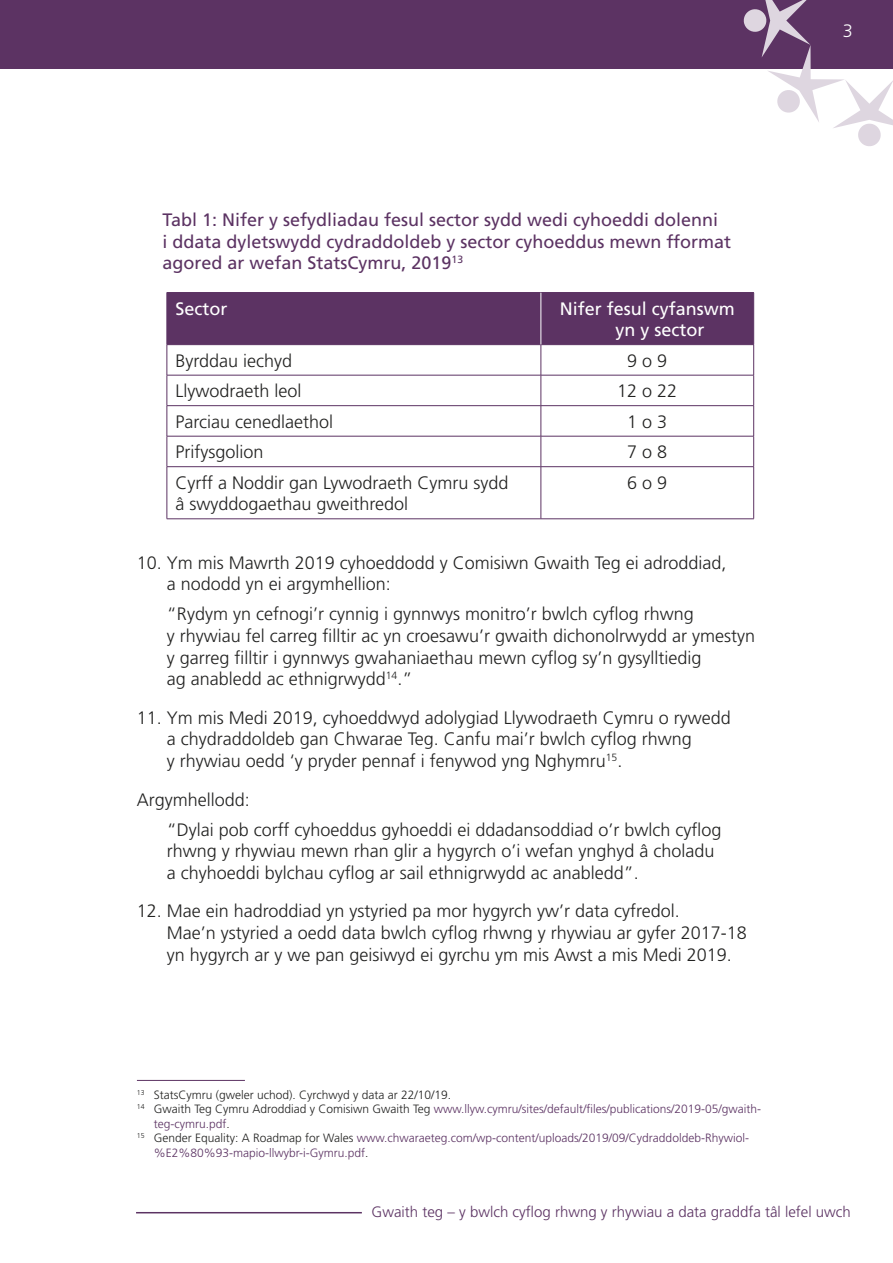
<style>
.page{position:relative;width:893px;height:1263px;background:#fff}
.page>*{position:absolute;margin:0;border:0;box-sizing:border-box;transform-origin:0 0}
.Indented_Text{font:300 18px/21.6px "Frutiger LT Std";color:#222221}
.H3_Sub_Heading{font:18px/21.6px "Frutiger LT Std";color:#5c3363}
.Table_Text_Left{font:300 18px/21.6px "Frutiger LT Std";color:#222221}
.Indented_Text_2mm{font:300 18px/21.6px "Frutiger LT Std";color:#222221}
.H4_Table_Heading_Cen{font:18px/21.6px "Frutiger LT Std";color:#fff}
.Table_Text_Centred{font:300 18px "Frutiger LT Std";color:#222221}
.H4_Table_Heading_Lef{font:18px "Frutiger LT Std";color:#fff}
.t1{font:300 18px "Frutiger LT Std";color:#fff}
.t2{font:300 15px "Frutiger LT Std";color:#5c3363}
.Footnotes{font:300 12px/14.4px "Frutiger LT Std";color:#5c3363}
.Footnotes-2{font:300 12px "Frutiger LT Std";color:#222221}
.s1{color:#222221}
</style>
<div class="page">
<div style="left:0;top:0;width:893px;height:68px;background:#5c3363"></div>
<svg style="left:743px;top:0;width:150px;height:146px"></svg>
<div style="left:168px;top:293px;width:585px;height:51px;background:#5c3363"></div>
<hr style="left:541px;top:292px;width:213px;height:1px;background:#5c3363">
<hr style="left:753px;top:293px;width:1px;height:51px;background:#5c3363">
<hr style="left:167px;top:345px;width:1px;height:30px;background:#5c3363">
<hr style="left:541px;top:344px;width:213px;height:1px;background:#5c3363">
<hr style="left:541px;top:345px;width:1px;height:30px;background:#5c3363">
<hr style="left:753px;top:345px;width:1px;height:30px;background:#5c3363">
<hr style="left:167px;top:375px;width:374px;height:1px;background:#5c3363">
<hr style="left:167px;top:375px;width:1px;height:30px;background:#5c3363">
<hr style="left:541px;top:375px;width:213px;height:1px;background:#5c3363">
<hr style="left:541px;top:375px;width:1px;height:30px;background:#5c3363">
<hr style="left:753px;top:375px;width:1px;height:30px;background:#5c3363">
<hr style="left:167px;top:405px;width:374px;height:1px;background:#5c3363">
<hr style="left:167px;top:406px;width:1px;height:30px;background:#5c3363">
<hr style="left:541px;top:405px;width:213px;height:1px;background:#5c3363">
<hr style="left:541px;top:406px;width:1px;height:30px;background:#5c3363">
<hr style="left:753px;top:406px;width:1px;height:30px;background:#5c3363">
<hr style="left:167px;top:436px;width:374px;height:1px;background:#5c3363">
<hr style="left:167px;top:436px;width:1px;height:30px;background:#5c3363">
<hr style="left:541px;top:436px;width:213px;height:1px;background:#5c3363">
<hr style="left:541px;top:436px;width:1px;height:30px;background:#5c3363">
<hr style="left:753px;top:436px;width:1px;height:30px;background:#5c3363">
<hr style="left:167px;top:466px;width:374px;height:1px;background:#5c3363">
<hr style="left:167px;top:467px;width:1px;height:52px;background:#5c3363">
<hr style="left:541px;top:466px;width:213px;height:1px;background:#5c3363">
<hr style="left:541px;top:467px;width:1px;height:52px;background:#5c3363">
<hr style="left:753px;top:467px;width:1px;height:52px;background:#5c3363">
<hr style="left:167px;top:518px;width:374px;height:1px;background:#5c3363">
<hr style="left:541px;top:518px;width:213px;height:1px;background:#5c3363">
<hr style="left:167px;top:292px;width:374px;height:1px;background:#5c3363">
<hr style="left:167px;top:293px;width:1px;height:51px;background:#5c3363">
<hr style="left:167px;top:344px;width:374px;height:1px;background:#5c3363">
<hr style="left:541px;top:293px;width:1px;height:51px;background:#fff">
<hr style="left:137px;top:1080px;width:108px;height:1px;background:#5c3363">
<hr style="left:136px;top:1212px;width:226px;height:1px;background:#5c3363">
<h3 class="H3_Sub_Heading" style="left:162px;top:209px;width:570px">Tabl 1: Nifer y sefydliadau fesul sector sydd wedi cyhoeddi dolenni<br>i ddata dyletswydd cydraddoldeb y sector cyhoeddus mewn fformat agored ar wefan StatsCymru, 2019<sup>13</sup></h3>
<h4 class="H4_Table_Heading_Lef" style="left:175px;top:298px;width:54px">Sector</h4>
<h4 class="H4_Table_Heading_Cen" style="left:615px;top:298px;width:121px;text-indent:-56px">Nifer fesul cyfanswm yn y sector</h4>
<p class="Table_Text_Left" style="left:175px;top:350px;width:118px">Byrddau iechyd</p>
<p class="Table_Text_Centred" style="left:627px;top:350px;width:42px">9 o 9</p>
<p class="Table_Text_Left" style="left:175px;top:380px;width:127px">Llywodraeth leol</p>
<p class="Table_Text_Centred" style="left:617px;top:381px;width:62px">12 o 22</p>
<p class="Table_Text_Left" style="left:175px;top:411px;width:159px">Parciau cenedlaethol</p>
<p class="Table_Text_Centred" style="left:627px;top:411px;width:42px">1 o 3</p>
<p class="Table_Text_Left" style="left:175px;top:441px;width:90px">Prifysgolion</p>
<p class="Table_Text_Centred" style="left:627px;top:442px;width:42px">7 o 8</p>
<p class="Table_Text_Left" style="left:175px;top:472px;width:335px">Cyrff a Noddir gan Lywodraeth Cymru sydd â swyddogaethau gweithredol</p>
<p class="Table_Text_Centred" style="left:627px;top:472px;width:42px">6 o 9</p>
<p class="Indented_Text_2mm" style="left:167px;top:552px;width:561px;text-indent:-30px">10. Ym mis Mawrth 2019 cyhoeddodd y Comisiwn Gwaith Teg ei adroddiad, a nododd yn ei argymhellion:</p>
<p class="Indented_Text" style="left:167px;top:603px;width:590px">“Rydym yn cefnogi’r cynnig i gynnwys monitro’r bwlch cyflog rhwng<br>y rhywiau fel carreg filltir ac yn croesawu’r gwaith dichonolrwydd ar ymestyn y garreg filltir i gynnwys gwahaniaethau mewn cyflog sy’n gysylltiedig<br>ag anabledd ac ethnigrwydd<sup>14</sup>.”</p>
<p class="Indented_Text" style="left:167px;top:707px;width:566px;text-indent:-30px">11. Ym mis Medi 2019, cyhoeddwyd adolygiad Llywodraeth Cymru o rywedd a chydraddoldeb gan Chwarae Teg. Canfu mai’r bwlch cyflog rhwng<br>y rhywiau oedd ‘y pryder pennaf i fenywod yng Nghymru<sup>15</sup>.</p>
<p class="Indented_Text_2mm" style="left:137px;top:789px;width:115px">Argymhellodd:</p>
<p class="Indented_Text" style="left:167px;top:819px;width:556px">“Dylai pob corff cyhoeddus gyhoeddi ei ddadansoddiad o’r bwlch cyflog rhwng y rhywiau mewn rhan glir a hygyrch o’i wefan ynghyd â choladu a chyhoeddi bylchau cyflog ar sail ethnigrwydd ac anabledd”.</p>
<p class="Indented_Text" style="left:167px;top:901px;width:582px;text-indent:-30px">12. Mae ein hadroddiad yn ystyried pa mor hygyrch yw’r data cyfredol.<br>Mae’n ystyried a oedd data bwlch cyflog rhwng y rhywiau ar gyfer 2017-18 yn hygyrch ar y we pan geisiwyd ei gyrchu ym mis Awst a mis Medi 2019.</p>
<p class="Footnotes-2" style="left:137px;top:1088px;width:316px"><sup>13</sup> StatsCymru (gweler uchod). Cyrchwyd y data ar 22/10/19.</p>
<p class="Footnotes" style="left:154px;top:1102px;width:609px;text-indent:-17px"><sup>14</sup> <span class="s1">Gwaith Teg Cymru Adroddiad y Comisiwn Gwaith Teg</span> www.llyw.cymru/sites/default/files/publications/2019-05/gwaith&shy;teg-cymru.pdf<span class="s1">.</span></p>
<p class="Footnotes" style="left:154px;top:1131px;width:597px;text-indent:-17px"><sup>15</sup> <span class="s1">Gender Equality: A Roadmap for Wales</span> www.chwaraeteg.com/wp-content/uploads/2019/09/Cydraddoldeb-Rhywiol-%E2%80%93-mapio-llwybr-i-Gymru.pdf<span class="s1">.</span></p>
<p class="t1" style="left:843px;top:21px;width:12px">3</p>
<p class="t2" style="left:372px;top:1203px;width:481px">Gwaith teg – y bwlch cyflog rhwng y rhywiau a data graddfa tâl lefel uwch</p>
</div>
